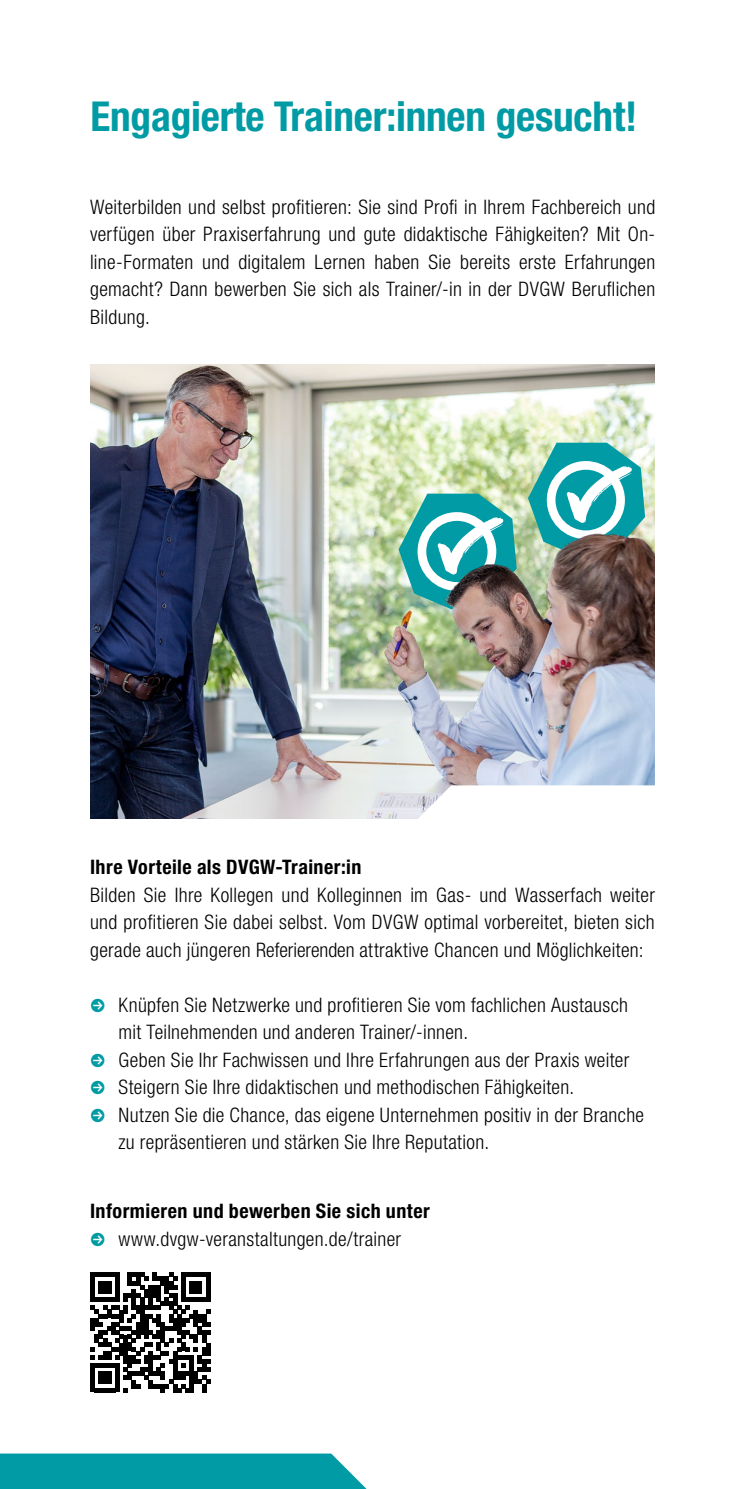
<style>
.page{position:relative;width:745px;height:1489px;background:#fff}
.page>*{position:absolute;margin:0;border:0;box-sizing:border-box;transform-origin:0 0}
.Übergeordnete_Themen{font:700 condensed 41.25px "Helvetica Neue LT Pro";letter-spacing:-.005em;color:#009ba4}
.Fließtext_klein{font:300 condensed 20px/27.5px "Helvetica Neue LT Pro";letter-spacing:.015em;color:#000;text-align:justify}
.Fließtext_klein-2{font:700 condensed 20px "Helvetica Neue LT Pro";letter-spacing:.025em;color:#000}
.s1{color:#009ba4}
</style>
<div class="page">
<svg style="left:0;top:1453px;width:366px;height:35px;background:#0fa1a9"></svg>
<img style="left:90px;top:365px;width:564px;height:453px">
<svg style="left:415px;top:785px;width:240px;height:34px"></svg>
<svg style="left:91px;top:1272px;width:119px;height:120px"></svg>
<p class="Übergeordnete_Themen" style="left:90px;top:92px;width:548px">Engagierte Trainer:innen gesucht!</p>
<p class="Fließtext_klein" style="left:90px;top:193px;width:566px">Weiterbilden und selbst profitieren: Sie sind Profi in Ihrem Fachbereich und verfügen über Praxiserfahrung und gute didaktische Fähigkeiten? Mit On&shy;line-Formaten und digitalem Lernen haben Sie bereits erste Erfahrungen gemacht? Dann bewerben Sie sich als Trainer/-in in der DVGW Beruflichen Bildung.</p>
<p class="Fließtext_klein-2" style="left:90px;top:855px;width:272px">Ihre Vorteile als DVGW-Trainer:in</p>
<p class="Fließtext_klein" style="left:90px;top:880px;width:566px">Bilden Sie Ihre Kollegen und Kolleginnen im Gas- und Wasserfach weiter und profitieren Sie dabei selbst. Vom DVGW optimal vorbereitet, bieten sich gerade auch jüngeren Referierenden attraktive Chancen und Möglichkeiten:</p>
<p class="Fließtext_klein" style="left:118px;top:990px;width:510px;text-indent:-28px"><span class="s1">●</span> Knüpfen Sie Netzwerke und profitieren Sie vom fachlichen Austausch mit Teilnehmenden und anderen Trainer/-innen.</p>
<p class="Fließtext_klein" style="left:90px;top:1045px;width:540px"><span class="s1">●</span> Geben Sie Ihr Fachwissen und Ihre Erfahrungen aus der Praxis weiter</p>
<p class="Fließtext_klein" style="left:90px;top:1073px;width:485px"><span class="s1">●</span> Steigern Sie Ihre didaktischen und methodischen Fähigkeiten.</p>
<p class="Fließtext_klein" style="left:118px;top:1100px;width:526px;text-indent:-28px"><span class="s1">●</span> Nutzen Sie die Chance, das eigene Unternehmen positiv in der Branche zu repräsentieren und stärken Sie Ihre Reputation.</p>
<p class="Fließtext_klein-2" style="left:90px;top:1198px;width:341px">Informieren und bewerben Sie sich unter</p>
<p class="Fließtext_klein" style="left:90px;top:1224px;width:312px"><span class="s1">●</span> www.dvgw-veranstaltungen.de/trainer</p>
</div>
